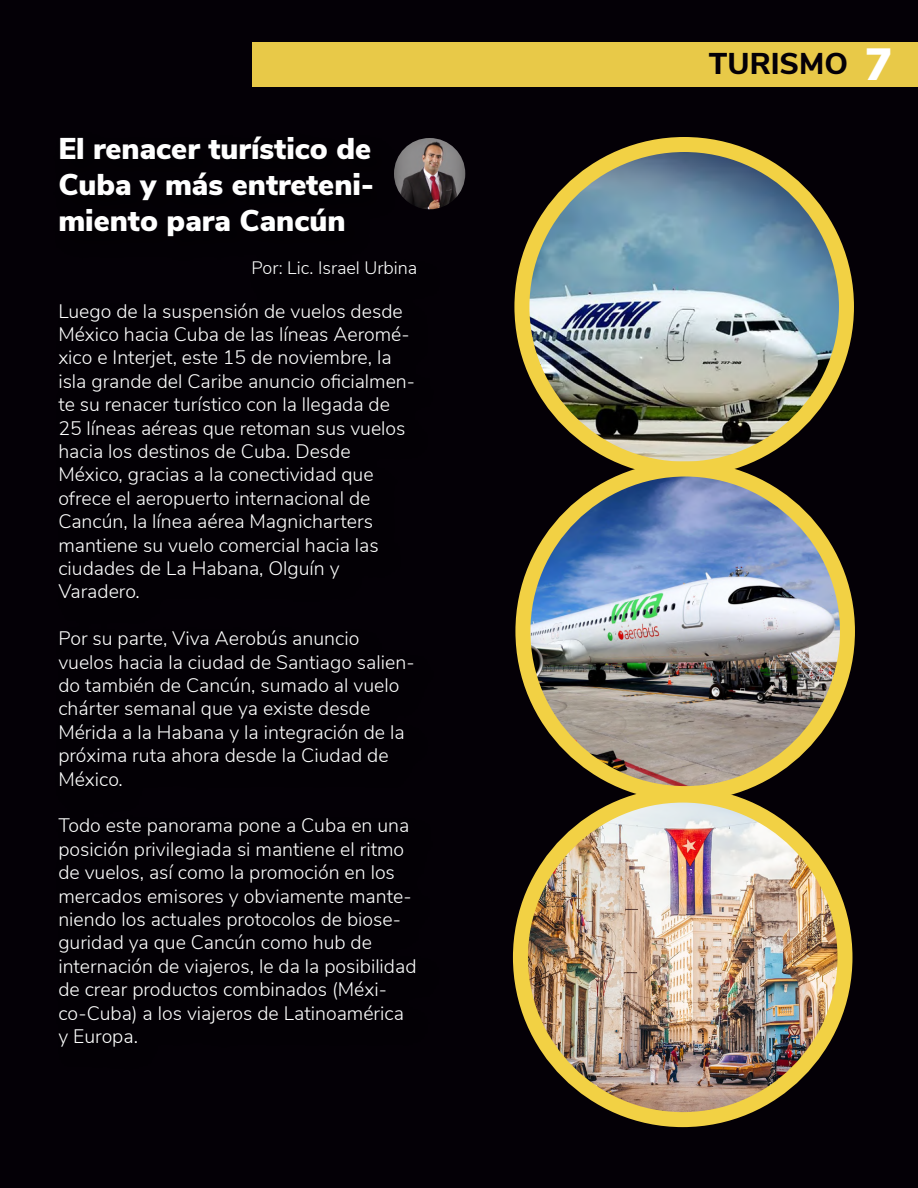
<style>
.page{position:relative;width:918px;height:1188px;background:#040006}
.page>*{position:absolute;margin:0;border:0;box-sizing:border-box;transform-origin:0 0}
.t1{font:900 30px/36px "Nunito Sans";color:#fff;text-align:justify}
.t2{font:800 30px "Nunito Sans";color:#040007}
.t3{font:300 19.5px/23.4px "Nunito Sans";color:#fff}
.t4{font:300 18px "Nunito Sans";color:#fff}
.s1{font-weight:900;font-size:45px;color:#fff}
</style>
<div class="page">
<div style="left:252px;top:42px;width:666px;height:44px;background:#e8c948"></div>
<img style="left:394px;top:138px;width:71px;height:71px;border-radius:36px">
<img style="left:522px;top:145px;width:324px;height:324px;border-radius:160px">
<div style="left:514px;top:137px;width:340px;height:340px;border:15px solid #f2d144;border-radius:50%"></div>
<img style="left:523px;top:469px;width:324px;height:325px;border-radius:162px">
<div style="left:515px;top:462px;width:340px;height:339px;border:15px solid #f2d144;border-radius:50%"></div>
<img style="left:523px;top:797px;width:325px;height:321px">
<div style="left:513px;top:788px;width:339px;height:339px;border:15px solid #f2d144;border-radius:50%"></div>
<h1 class="t1" style="left:58px;top:130px;width:317px">El renacer turístico de Cuba y más entreteni&shy;miento para Cancún</h1>
<p class="t4" style="left:251px;top:255px;width:168px">Por: Lic. Israel Urbina</p>
<p class="t3" style="left:58px;top:298px;width:358px">Luego de la suspensión de vuelos desde México hacia Cuba de las líneas Aeromé&shy;xico e Interjet, este 15 de noviembre, la isla grande del Caribe anuncio oficialmen&shy;te su renacer turístico con la llegada de 25 líneas aéreas que retoman sus vuelos hacia los destinos de Cuba. Desde México, gracias a la conectividad que ofrece el aeropuerto internacional de Cancún, la línea aérea Magnicharters mantiene su vuelo comercial hacia las ciudades de La Habana, Olguín y Varadero.</p>
<p class="t3" style="left:58px;top:625px;width:358px">Por su parte, Viva Aerobús anuncio vuelos hacia la ciudad de Santiago salien&shy;do también de Cancún, sumado al vuelo chárter semanal que ya existe desde Mérida a la Habana y la integración de la próxima ruta ahora desde la Ciudad de México.</p>
<p class="t3" style="left:58px;top:813px;width:360px">Todo este panorama pone a Cuba en una posición privilegiada si mantiene el ritmo de vuelos, así como la promoción en los mercados emisores y obviamente mante&shy;niendo los actuales protocolos de biose&shy;guridad ya que Cancún como hub de internación de viajeros, le da la posibilidad de crear productos combinados (Méxi&shy;co-Cuba) a los viajeros de Latinoamérica y Europa.</p>
<h1 class="t2" style="left:709px;top:41px;width:185px">TURISMO <span class="s1">7</span></h1>
</div>
